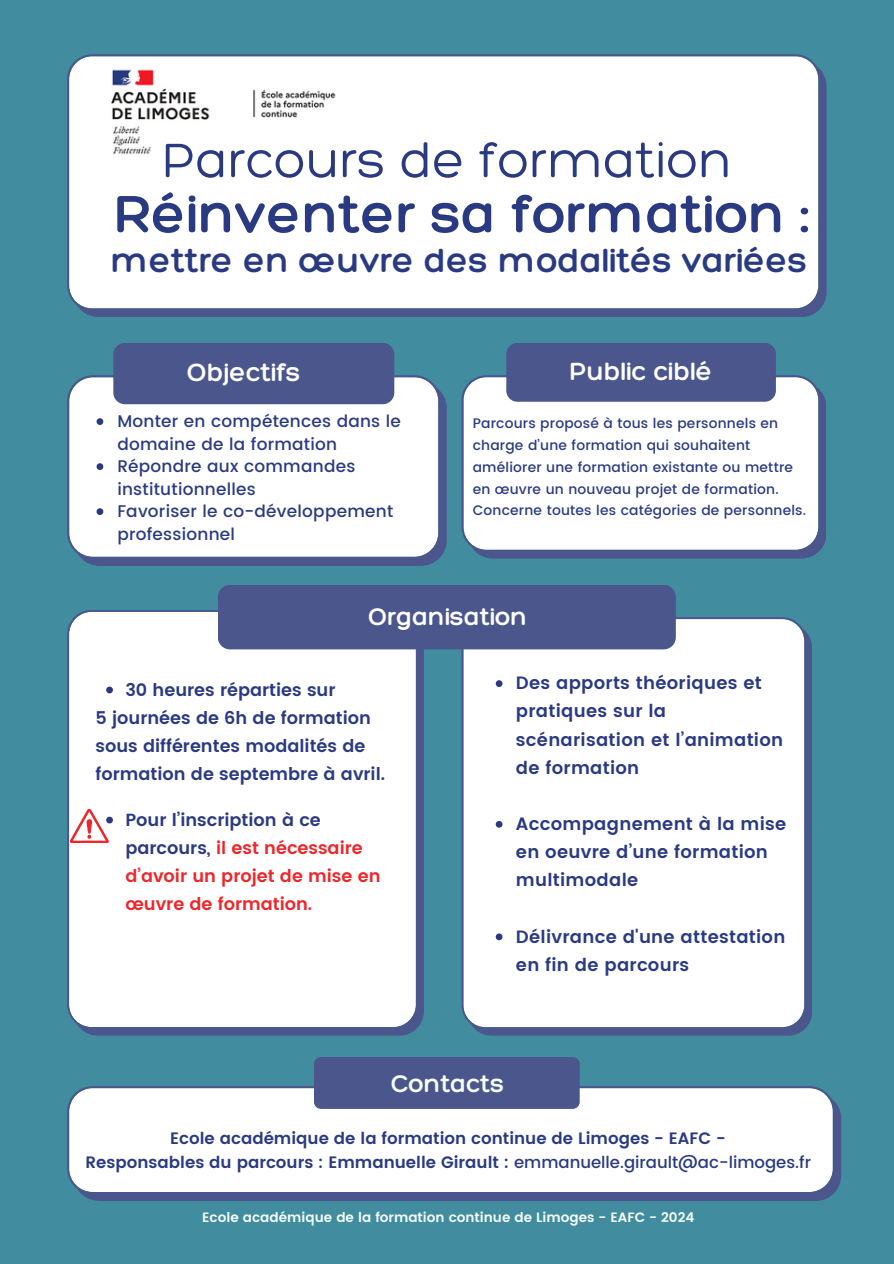
<style>
.page{position:relative;width:894px;height:1264px;background:#fff}
.page>*{position:absolute;margin:0;border:0;box-sizing:border-box;transform-origin:0 0}
.t1{font:300 57px "Hero";color:#2a3a82}
.t2{font:300 52.5px "Hero";color:#2a3a82}
.t3{font:300 36px "Hero";color:#2a3a82}
.t4{font:300 27px "Hero";color:#fff}
.t5{font:300 25.95px "Hero";color:#fff}
.t6{font:300 25.95px "Hero";color:#f6fffc}
.t7{font:600 17.85px/28.2px "Poppins";letter-spacing:.015em;color:#2a3a82}
.t8{font:600 17.55px/27.9px "Poppins";color:#2a3a82}
.t9{font:600 17.55px/27.9px "Poppins";color:#ef2629}
.t10{font:500 16.8px/22.5px "Poppins";letter-spacing:.015em;color:#2a3a82}
.t11{font:600 16.5px/23.7px "Poppins";color:#2a3a82;text-align:center}
.t12{font:500 13.8px/21.8px "Poppins";letter-spacing:.015em;color:#2a3a82}
.t13{font:600 13.5px "Poppins";color:#f6fffc}
.s1{color:#2a3a82}
.s2{font-weight:500}
</style>
<div class="page">
<div style="left:0;top:0;width:893px;height:1263px;background:#418c9f"></div>
<div style="left:67px;top:54px;width:759px;height:263px;background:#fff"></div>
<svg style="left:67px;top:375px;width:379px;height:191px;background:#edeff4"></svg>
<svg style="left:461px;top:375px;width:365px;height:183px;background:#edeff4"></svg>
<div style="left:113px;top:343px;width:281px;height:61px;background:#4b568c;border-radius:12px"></div>
<div style="left:506px;top:343px;width:269px;height:59px;background:#4b568c;border-radius:11px"></div>
<div style="left:461px;top:617px;width:351px;height:418px;background:#fff"></div>
<svg style="left:67px;top:1086px;width:773px;height:114px;background:#ebecf2"></svg>
<div style="left:67px;top:610px;width:357px;height:425px;background:#fff"></div>
<div style="left:218px;top:585px;width:457px;height:64px;background:#4b568c;border-radius:12px"></div>
<div style="left:314px;top:1057px;width:265px;height:51px;background:#4b568c;border-radius:7px"></div>
<img style="left:99px;top:65px;width:243px;height:93px">
<svg style="left:495px;top:680px;width:7px;height:7px"></svg>
<svg style="left:495px;top:821px;width:7px;height:6px"></svg>
<svg style="left:495px;top:933px;width:7px;height:7px"></svg>
<svg style="left:96px;top:418px;width:7px;height:7px"></svg>
<svg style="left:96px;top:463px;width:7px;height:7px"></svg>
<svg style="left:96px;top:508px;width:7px;height:7px"></svg>
<svg style="left:106px;top:686px;width:7px;height:7px"></svg>
<svg style="left:70px;top:808px;width:43px;height:34px"></svg>
<p class="t2" style="left:162px;top:127px;width:571px">Parcours de formation</p>
<p class="t1" style="left:114px;top:178px;width:697px">Réinventer sa formation :</p>
<p class="t3" style="left:111px;top:237px;width:698px">mettre en œuvre des modalités variées</p>
<p class="t4" style="left:187px;top:355px;width:115px">Objectifs</p>
<p class="t4" style="left:569px;top:354px;width:144px">Public ciblé</p>
<h2 class="t10" style="left:117px;top:410px;width:285px">Monter en compétences dans le domaine de la formation</h2>
<p class="t10" style="left:117px;top:455px;width:239px">Répondre aux commandes institutionnelles</p>
<h3 class="t10" style="left:117px;top:500px;width:277px">Favoriser le co-développement professionnel</h3>
<p class="t12" style="left:472px;top:412px;width:322px">Parcours proposé à tous les personnels en charge d’une formation qui souhaitent améliorer une formation existante ou mettre en œuvre un nouveau projet de formation.</p>
<h2 class="t12" style="left:472px;top:500px;width:335px">Concerne toutes les catégories de personnels.</h2>
<p class="t5" style="left:368px;top:600px;width:160px">Organisation</p>
<p class="t8" style="left:125px;top:676px;width:211px">30 heures réparties sur</p>
<h2 class="t8" style="left:96px;top:704px;width:291px">5 journées de 6h de formation sous différentes modalités de formation de septembre à avril.</h2>
<h3 class="t9" style="left:125px;top:806px;width:256px"><span class="s1">Pour l’inscription à ce parcours,</span> il est nécessaire d’avoir un projet de mise en œuvre de formation.</h3>
<h1 class="t7" style="left:516px;top:669px;width:269px">Des apports théoriques et pratiques sur la scénarisation et l’animation de formation</h1>
<h2 class="t7" style="left:516px;top:809px;width:272px">Accompagnement à la mise en oeuvre d’une formation multimodale</h2>
<p class="t7" style="left:516px;top:922px;width:271px">Délivrance d'une attestation en fin de parcours</p>
<p class="t6" style="left:391px;top:1067px;width:115px">Contacts</p>
<p class="t11" style="left:85px;top:1126px;width:726px">Ecole académique de la formation continue de Limoges - EAFC -<br>Responsables du parcours : Emmanuelle Girault : <span class="s2">emmanuelle.girault@ac-limoges.fr</span></p>
<p class="t13" style="left:202px;top:1209px;width:493px">Ecole académique de la formation continue de Limoges - EAFC - 2024</p>
</div>
